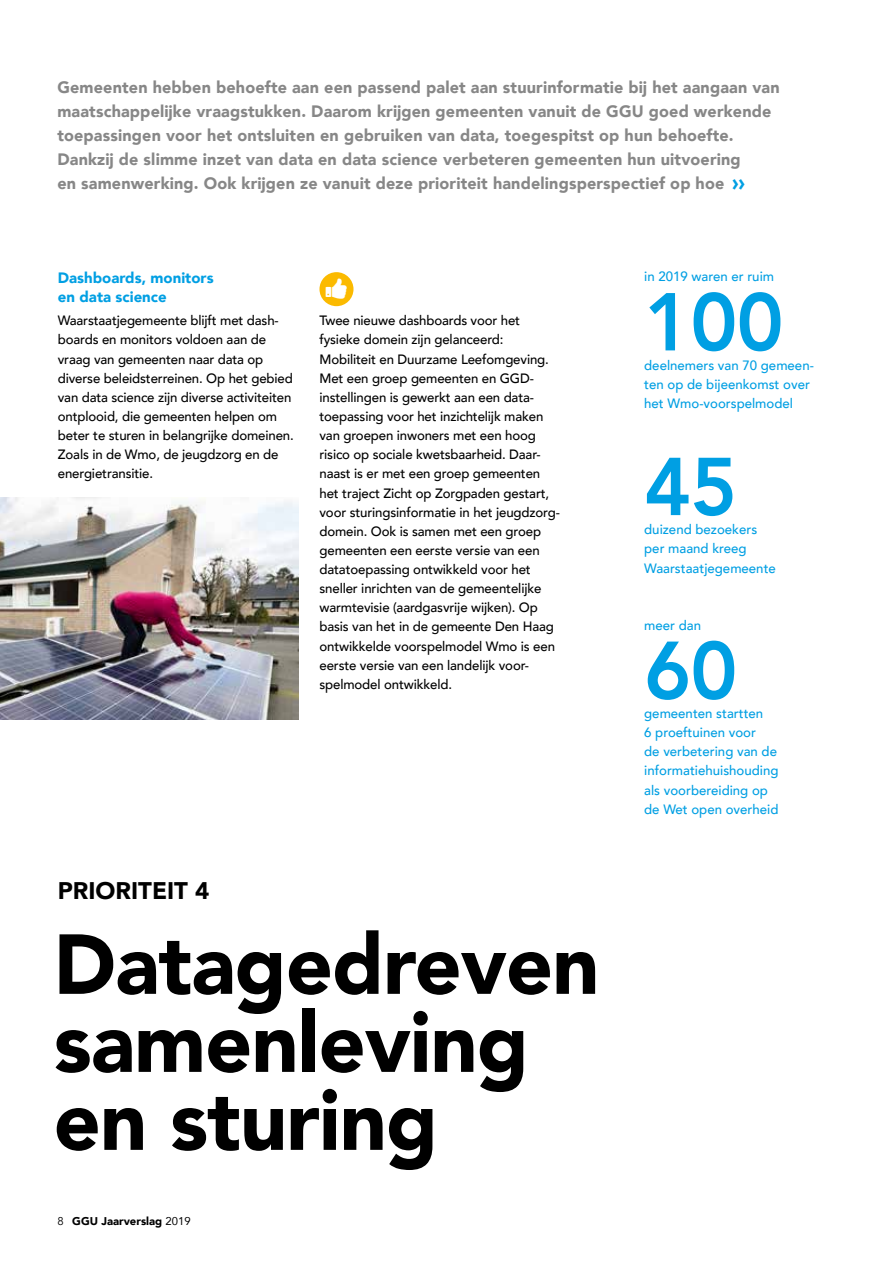
<style>
.page{position:relative;width:893px;height:1263px;background:#fff}
.page>*{position:absolute;margin:0;border:0;box-sizing:border-box;transform-origin:0 0}
.t1{font:900 84px/78px "Avenir";letter-spacing:-.01em;color:#000}
.t2{font:800 81px "Avenir";letter-spacing:-.01em;color:#009fe3}
.t3{font:900 24px "Avenir";color:#000}
.t4{font:900 22.5px "Avenir";color:#009fe3}
.t5{font:900 16.5px/24px "Avenir";letter-spacing:.01em;color:#878787}
.t6{font:900 15px/19.2px "Avenir";color:#009fe3}
.t7{font:500 13.5px/19.2px "Avenir";letter-spacing:-.01em;color:#000}
.t8{font:500 13.5px/19.2px "Avenir";color:#009fe3}
.t9{font:900 11.25px "Avenir";color:#000}
.s1{font-weight:400}
</style>
<div class="page">
<div style="left:319px;top:272px;width:34px;height:34px;background:#fbba00;border-radius:50%"></div>
<img style="left:0;top:497px;width:298px;height:223px">
<p class="t5" style="left:57px;top:75px;width:724px">Gemeenten hebben behoefte aan een passend palet aan stuurinformatie bij het aangaan van maatschappelijke vraagstukken. Daarom krijgen gemeenten vanuit de GGU goed werkende toepassingen voor het ontsluiten en gebruiken van data, toegespitst op hun behoefte.<br>Dankzij de slimme inzet van data en data science verbeteren gemeenten hun uitvoering<br>en samenwerking. Ook krijgen ze vanuit deze prioriteit handelingsperspectief op hoe</p>
<h3 class="t4" style="left:732px;top:163px;width:14px">››</h3>
<p class="t6" style="left:58px;top:268px;width:157px">Dashboards, monitors en data science</p>
<p class="t7" style="left:58px;top:310px;width:237px">Waarstaatjegemeente blijft met dash&shy;boards en monitors voldoen aan de vraag van gemeenten naar data op diverse beleidsterreinen. Op het gebied van data science zijn diverse activiteiten ontplooid, die gemeenten helpen om beter te sturen in belangrijke domeinen.<br>Zoals in de Wmo, de jeugdzorg en de energietransitie.</p>
<p class="t7" style="left:319px;top:310px;width:242px">Twee nieuwe dashboards voor het fysieke domein zijn gelanceerd:<br>Mobiliteit en Duurzame Leefomgeving.<br>Met een groep gemeenten en GGD-- instellingen is gewerkt aan een data&shy;toepassing voor het inzichtelijk maken van groepen inwoners met een hoog risico op sociale kwetsbaarheid. Daar&shy;naast is er met een groep gemeenten het traject Zicht op Zorgpaden gestart, voor sturingsinformatie in het jeugdzorg&shy;domein. Ook is samen met een groep gemeenten een eerste versie van een datatoepassing ontwikkeld voor het sneller inrichten van de gemeentelijke warmtevisie (aardgasvrije wijken). Op basis van het in de gemeente Den Haag ontwikkelde voorspelmodel Wmo is een eerste versie van een landelijk voor&shy;spelmodel ontwikkeld.</p>
<h3 class="t3" style="left:58px;top:870px;width:153px">PRIORITEIT 4</h3>
<h1 class="t1" style="left:54px;top:923px;width:547px">Datagedreven samenleving en sturing</h1>
<p class="t9" style="left:57px;top:1211px;width:135px"><span class="s1">8</span> GGU Jaarverslag <span class="s1">2019</span></p>
<p class="t8" style="left:644px;top:266px;width:131px">in 2019 waren er ruim</p>
<h2 class="t2" style="left:644px;top:259px;width:141px">100</h2>
<p class="t8" style="left:644px;top:354px;width:171px">deelnemers van 70 gemeen&shy;ten op de bijeenkomst over het Wmo-voorspelmodel</p>
<h2 class="t2" style="left:644px;top:424px;width:95px">45</h2>
<p class="t8" style="left:644px;top:519px;width:133px">duizend bezoekers per maand kreeg<br>Waarstaatjegemeente</p>
<p class="t8" style="left:644px;top:615px;width:58px">meer dan</p>
<h2 class="t2" style="left:644px;top:608px;width:95px">60</h2>
<p class="t8" style="left:644px;top:703px;width:136px">gemeenten startten<br>6 proeftuinen voor<br>de verbetering van de informatiehuishouding als voorbereiding op de Wet open overheid</p>
</div>
